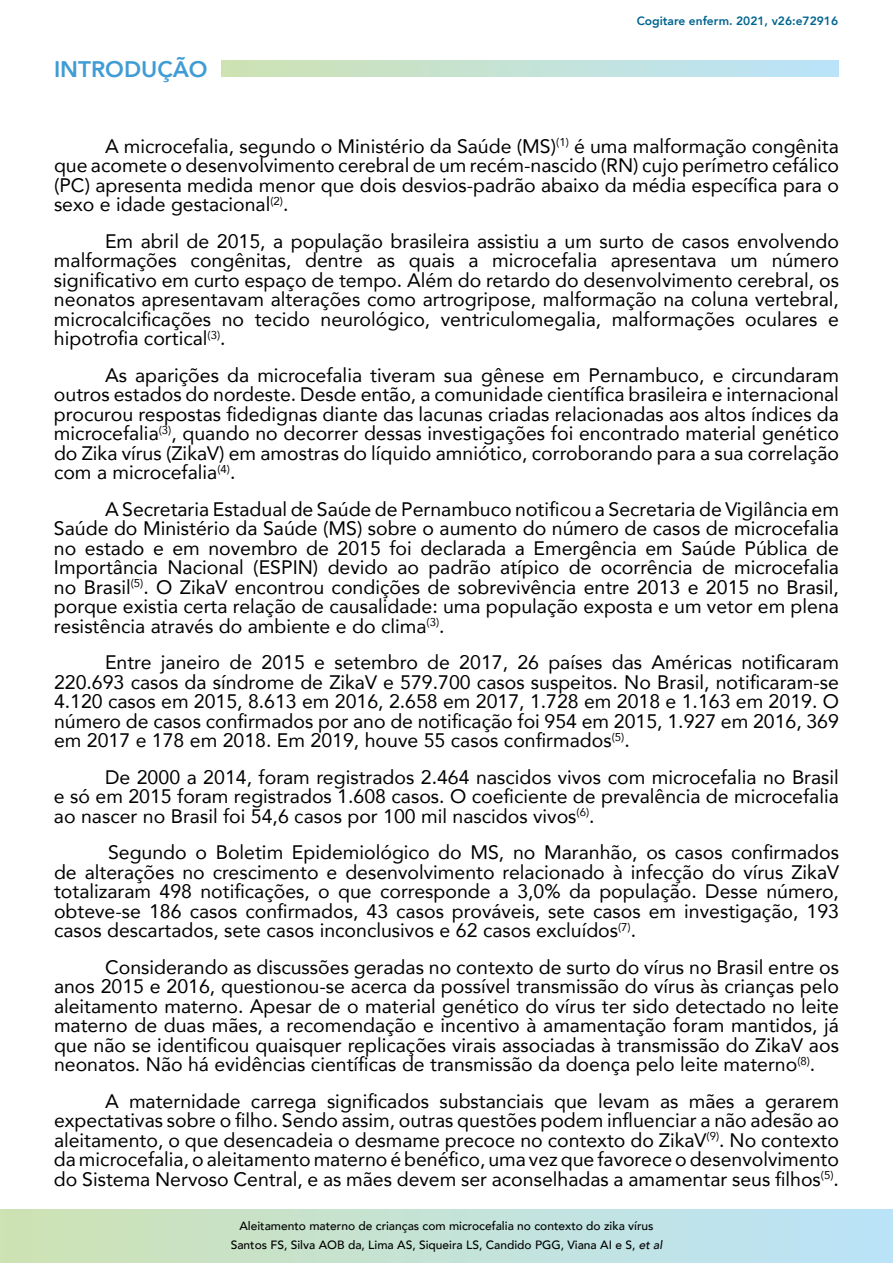
<style>
.page{position:relative;width:893px;height:1263px;background:#fff}
.page>*{position:absolute;margin:0;border:0;box-sizing:border-box;transform-origin:0 0}
.t1{font:800 22.5px "Avenir";color:#409cd4}
.t2{font:19.5px/19.5px "Avenir";color:#000;text-align:justify}
.t3{font:500 12px/18.6px "Avenir";color:#000;text-align:center}
.t4{font:800 12px "Avenir";color:#00658f}
.s1{font-style:italic}
</style>
<div class="page">
<div style="left:221px;top:60px;width:618px;height:17px;background:linear-gradient(to right,#cee2b3,#bae3fb)"></div>
<svg style="left:0;top:1209px;width:893px;height:54px;background:#c4e2d6"></svg>
<p class="t1" style="left:54px;top:51px;width:155px">INTRODUÇÃO</p>
<p class="t4" style="left:637px;top:12px;width:203px">Cogitare enferm. 2021, v26:e72916</p>
<p class="t2" style="left:54px;top:136px;width:786px;text-indent:51px">A microcefalia, segundo o Ministério da Saúde (MS)<sup>(1)</sup> é uma malformação congênita que acomete o desenvolvimento cerebral de um recém-nascido (RN) cujo perímetro cefálico (PC) apresenta medida menor que dois desvios-padrão abaixo da média específica para o sexo e idade gestacional<sup>(2)</sup>.</p>
<p class="t2" style="left:54px;top:231px;width:787px;text-indent:51px">Em abril de 2015, a população brasileira assistiu a um surto de casos envolvendo malformações congênitas, dentre as quais a microcefalia apresentava um número significativo em curto espaço de tempo. Além do retardo do desenvolvimento cerebral, os neonatos apresentavam alterações como artrogripose, malformação na coluna vertebral, microcalcificações no tecido neurológico, ventriculomegalia, malformações oculares e hipotrofia cortical<sup>(3)</sup>.</p>
<p class="t2" style="left:54px;top:365px;width:786px;text-indent:51px">As aparições da microcefalia tiveram sua gênese em Pernambuco, e circundaram outros estados do nordeste. Desde então, a comunidade científica brasileira e internacional procurou respostas fidedignas diante das lacunas criadas relacionadas aos altos índices da microcefalia<sup>(3)</sup>, quando no decorrer dessas investigações foi encontrado material genético do Zika vírus (ZikaV) em amostras do líquido amniótico, corroborando para a sua correlação com a microcefalia<sup>(4)</sup>.</p>
<p class="t2" style="left:54px;top:499px;width:786px;text-indent:51px">A Secretaria Estadual de Saúde de Pernambuco notificou a Secretaria de Vigilância em Saúde do Ministério da Saúde (MS) sobre o aumento do número de casos de microcefalia no estado e em novembro de 2015 foi declarada a Emergência em Saúde Pública de Importância Nacional (ESPIN) devido ao padrão atípico de ocorrência de microcefalia no Brasil<sup>(5)</sup>. O ZikaV encontrou condições de sobrevivência entre 2013 e 2015 no Brasil, porque existia certa relação de causalidade: uma população exposta e um vetor em plena resistência através do ambiente e do clima<sup>(3)</sup>.</p>
<p class="t2" style="left:54px;top:652px;width:786px;text-indent:51px">Entre janeiro de 2015 e setembro de 2017, 26 países das Américas notificaram 220.693 casos da síndrome de ZikaV e 579.700 casos suspeitos. No Brasil, notificaram-se 4.120 casos em 2015, 8.613 em 2016, 2.658 em 2017, 1.728 em 2018 e 1.163 em 2019. O número de casos confirmados por ano de notificação foi 954 em 2015, 1.927 em 2016, 369 em 2017 e 178 em 2018. Em 2019, houve 55 casos confirmados<sup>(5)</sup>.</p>
<p class="t2" style="left:54px;top:767px;width:786px;text-indent:51px">De 2000 a 2014, foram registrados 2.464 nascidos vivos com microcefalia no Brasil e só em 2015 foram registrados 1.608 casos. O coeficiente de prevalência de microcefalia ao nascer no Brasil foi 54,6 casos por 100 mil nascidos vivos<sup>(6)</sup>.</p>
<p class="t2" style="left:54px;top:842px;width:786px;text-indent:54px">Segundo o Boletim Epidemiológico do MS, no Maranhão, os casos confirmados de alterações no crescimento e desenvolvimento relacionado à infecção do vírus ZikaV totalizaram 498 notificações, o que corresponde a 3,0% da população. Desse número, obteve-se 186 casos confirmados, 43 casos prováveis, sete casos em investigação, 193 casos descartados, sete casos inconclusivos e 62 casos excluídos<sup>(7)</sup>.</p>
<p class="t2" style="left:54px;top:957px;width:786px;text-indent:51px">Considerando as discussões geradas no contexto de surto do vírus no Brasil entre os anos 2015 e 2016, questionou-se acerca da possível transmissão do vírus às crianças pelo aleitamento materno. Apesar de o material genético do vírus ter sido detectado no leite materno de duas mães, a recomendação e incentivo à amamentação foram mantidos, já que não se identificou quaisquer replicações virais associadas à transmissão do ZikaV aos neonatos. Não há evidências científicas de transmissão da doença pelo leite materno<sup>(8)</sup>.</p>
<p class="t2" style="left:54px;top:1091px;width:786px;text-indent:51px">A maternidade carrega significados substanciais que levam as mães a gerarem expectativas sobre o filho. Sendo assim, outras questões podem influenciar a não adesão ao aleitamento, o que desencadeia o desmame precoce no contexto do ZikaV<sup>(9)</sup>. No contexto da microcefalia, o aleitamento materno é benéfico, uma vez que favorece o desenvolvimento do Sistema Nervoso Central, e as mães devem ser aconselhadas a amamentar seus filhos<sup>(5)</sup>.</p>
<p class="t3" style="left:231px;top:1216px;width:433px">Aleitamento materno de crianças com microcefalia no contexto do zika vírus<br>Santos FS, Silva AOB da, Lima AS, Siqueira LS, Candido PGG, Viana AI e S, <span class="s1">et al</span></p>
</div>
